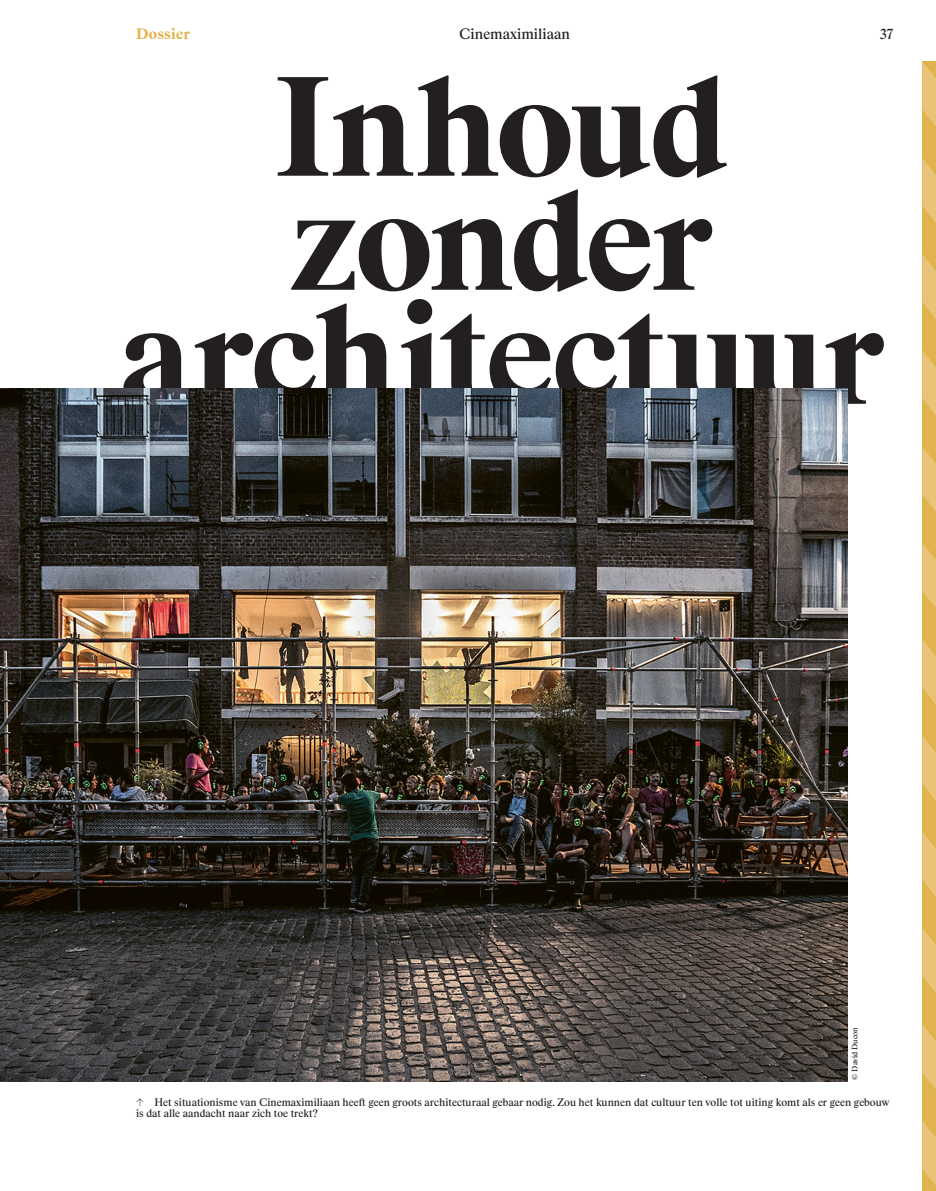
<style>
.page{position:relative;width:936px;height:1191px;background:#fff}
.page>*{position:absolute;margin:0;border:0;box-sizing:border-box;transform-origin:0 0}
.Title_Large{font:135px "Rhymes Black Text";letter-spacing:-.025em;color:#231f20}
.FR_BodyText{font:14.4px "Rhymes Medium Text";color:#231f20}
.t1{font:14.4px "Rhymes Black Text";letter-spacing:.01em;color:#e1b34e}
.NL_Bijschriften{font:10.5px/10.5px "Rhymes Medium Text";color:#231f20}
.Image_Credit{font:7.5px "Rhymes Medium Text";color:#231f20}
</style>
<div class="page">
<svg style="left:922px;top:61px;width:13px;height:1130px;background:#e4ba62"></svg>
<img style="left:0;top:388px;width:847px;height:693px">
<h2 class="t1" style="left:136px;top:25px;width:56px">Dossier</h2>
<p class="FR_BodyText" style="left:459px;top:25px;width:112px">Cinemaximiliaan</p>
<h2 class="FR_BodyText" style="left:880px;top:25px;width:15px">37</h2>
<p class="Title_Large" style="left:274px;top:47px;width:456px">Inhoud</p>
<p class="Title_Large" style="left:289px;top:161px;width:425px">zonder</p>
<p class="Title_Large" style="left:118px;top:275px;width:768px">architectuur</p>
<p class="Image_Credit" style="left:850px;top:1079px;width:54px;rotate:-90deg">© David Ducon</p>
<p class="NL_Bijschriften" style="left:136px;top:1097px;width:754px">↑ Het situationisme van Cinemaximiliaan heeft geen groots architecturaal gebaar nodig. Zou het kunnen dat cultuur ten volle tot uiting komt als er geen gebouw is dat alle aandacht naar zich toe trekt?</p>
</div>
